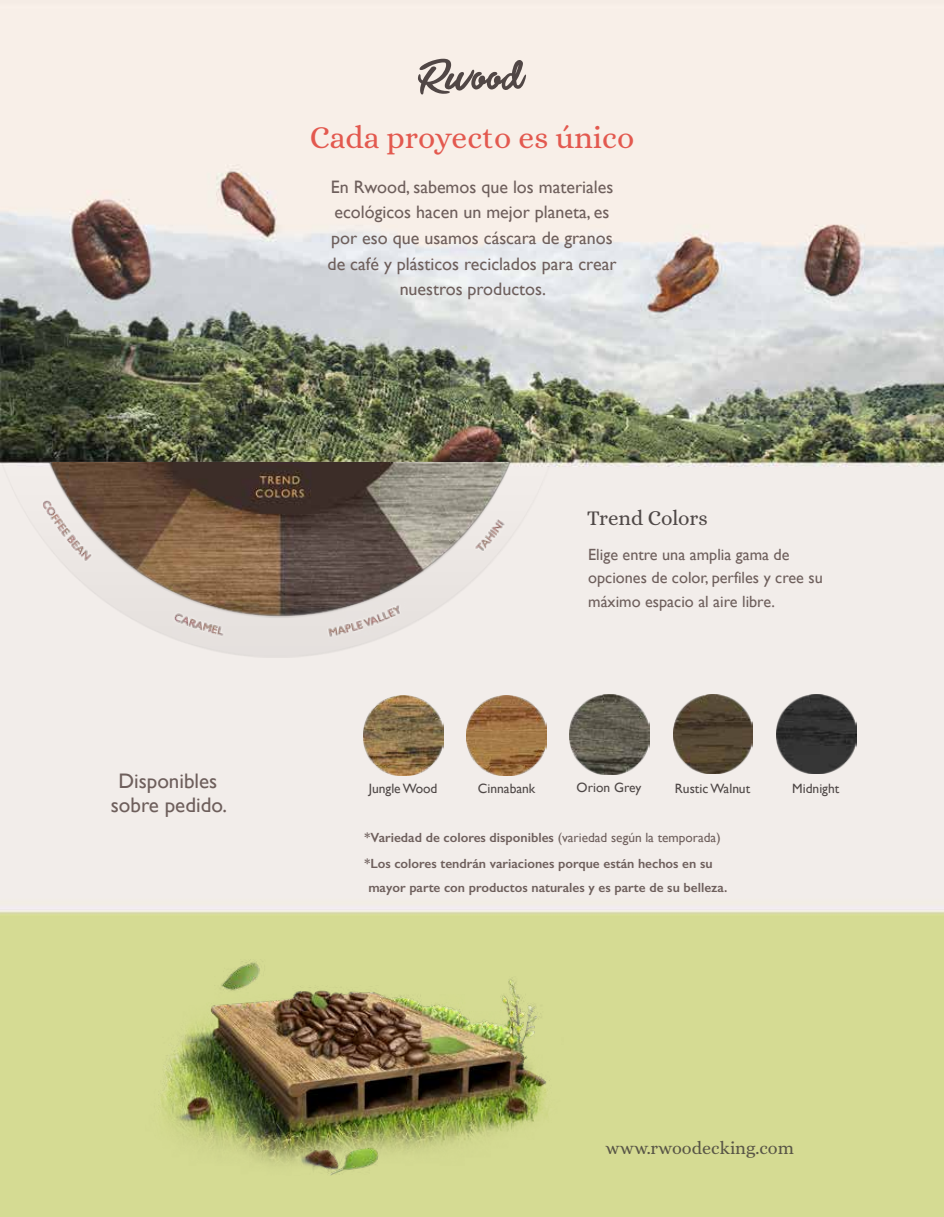
<style>
.page{position:relative;width:944px;height:1217px;background:#fff}
.page>*{position:absolute;margin:0;border:0;box-sizing:border-box;transform-origin:0 0}
.t1{font:31.5px "Alice";color:#e3594f}
.t2{font:21px "Gill Sans";color:#6e5f5c}
.t3{font:21px "Alice";letter-spacing:-.005em;color:#4f4847}
.t4{font:18px/25.5px "Gill Sans";color:#6e5f5c;text-align:center}
.t5{font:18px "Alice";color:#585546}
.t6{font:16.2px/23.2px "Gill Sans";color:#6e5f5c}
.t7{font:13.5px "Gill Sans";color:#4f4847}
.t8{font:600 13.35px/25.3px "Gill Sans";color:#6e5f5c}
.s1{font-weight:400}
</style>
<div class="page">
<img style="left:0;top:0;width:944px;height:1216px">
<img style="left:776px;top:694px;width:80px;height:79px">
<img style="left:673px;top:694px;width:80px;height:79px">
<img style="left:570px;top:694px;width:79px;height:80px">
<img style="left:467px;top:695px;width:79px;height:80px">
<img style="left:363px;top:695px;width:80px;height:80px">
<img style="left:0;top:462px;width:553px;height:195px">
<svg style="left:418px;top:59px;width:108px;height:35px;background:#bab0ac"></svg>
<img style="left:146px;top:958px;width:418px;height:217px">
<h1 class="t1" style="left:310px;top:120px;width:326px">Cada proyecto es único</h1>
<h3 class="t4" style="left:327px;top:174px;width:290px">En Rwood, sabemos que los materiales ecológicos hacen un mejor planeta, es por eso que usamos cáscara de granos de café y plásticos reciclados para crear nuestros productos.</h3>
<h2 class="t3" style="left:587px;top:506px;width:122px">Trend Colors</h2>
<p class="t6" style="left:588px;top:542px;width:236px">Elige entre una amplia gama de opciones de color, perfiles y cree su máximo espacio al aire libre.</p>
<h2 class="t2" style="left:118px;top:768px;width:100px">Disponibles</h2>
<p class="t7" style="left:369px;top:780px;width:70px">Jungle Wood</p>
<p class="t7" style="left:478px;top:780px;width:59px">Cinnabank</p>
<p class="t7" style="left:577px;top:779px;width:66px">Orion Grey</p>
<p class="t7" style="left:675px;top:780px;width:77px">Rustic Walnut</p>
<p class="t7" style="left:792px;top:780px;width:49px">Midnight</p>
<h2 class="t2" style="left:111px;top:791px;width:118px">sobre pedido.</h2>
<p class="t8" style="left:365px;top:824px;width:357px">*Variedad de colores disponibles <span class="s1">(variedad según la temporada) </span>*Los colores tendrán variaciones porque están hechos en su</p>
<p class="t8" style="left:368px;top:874px;width:360px">mayor parte con productos naturales y es parte de su belleza.</p>
<h3 class="t5" style="left:605px;top:1138px;width:190px">www.rwoodecking.com</h3>
</div>
